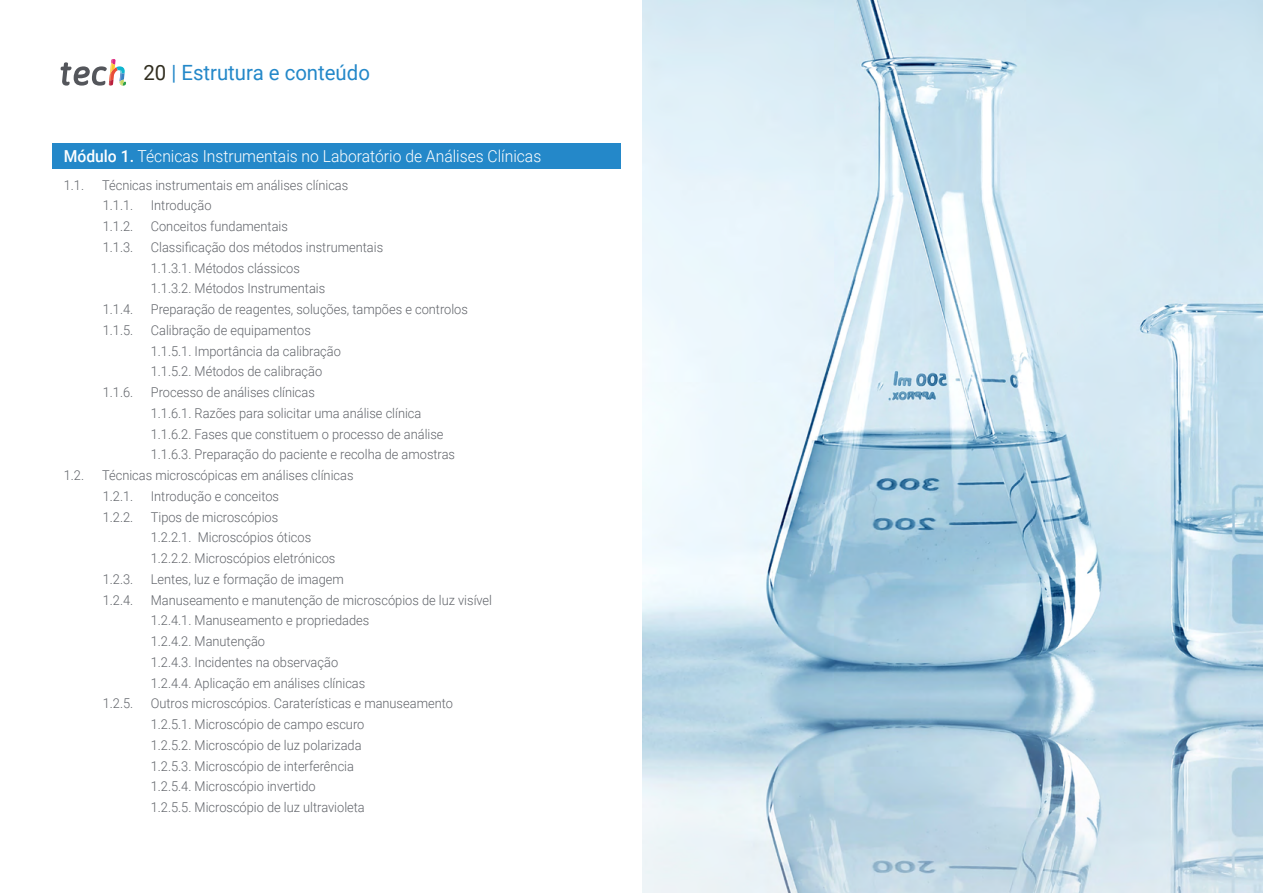
<style>
.page{position:relative;width:1263px;height:893px;background:#fff}
.page>*{position:absolute;margin:0;border:0;box-sizing:border-box;transform-origin:0 0}
.t1{font:21px "Roboto";color:#2488c9}
.t2{font:300 16.5px "Roboto";color:#fff;scale:.95 1}
.t3{font:300 13.5px/20.7px "Roboto";color:#61646a;scale:.95 1}
.s1{color:#312e20}
.s2{font-weight:500}
</style>
<div class="page">
<div style="left:53px;top:144px;width:568px;height:25px;background:#2488c9"></div>
<img style="left:642px;top:0;width:621px;height:893px">
<svg style="left:61px;top:59px;width:65px;height:27px"></svg>
<h1 class="t1" style="left:144px;top:57px;width:228px"><span class="s1">20</span> | Estrutura e conteúdo</h1>
<p class="t2" style="left:64px;top:145px;width:504px"><span class="s2">Módulo 1.</span> Técnicas Instrumentais no Laboratório de Análises Clínicas</p>
<p class="t3" style="left:64px;top:174px;width:23px">1.1.</p>
<p class="t3" style="left:102px;top:174px;width:261px">Técnicas instrumentais em análises clínicas<br>1.1.1.</p>
<p class="t3" style="left:151px;top:195px;width:65px">Introdução</p>
<p class="t3" style="left:103px;top:215px;width:34px">1.1.2.</p>
<p class="t3" style="left:151px;top:215px;width:146px">Conceitos fundamentais</p>
<p class="t3" style="left:103px;top:236px;width:34px">1.1.3.</p>
<p class="t3" style="left:151px;top:236px;width:246px">Classificação dos métodos instrumentais<br>1.1.3.1. Métodos clássicos<br>1.1.3.2. Métodos Instrumentais</p>
<p class="t3" style="left:103px;top:298px;width:34px">1.1.4.</p>
<p class="t3" style="left:151px;top:298px;width:335px">Preparação de reagentes, soluções, tampões e controlos</p>
<p class="t3" style="left:103px;top:319px;width:34px">1.1.5.</p>
<p class="t3" style="left:151px;top:319px;width:202px">Calibração de equipamentos<br>1.1.5.1. Importância da calibração<br>1.1.5.2. Métodos de calibração</p>
<p class="t3" style="left:103px;top:381px;width:34px">1.1.6.</p>
<p class="t3" style="left:151px;top:381px;width:322px">Processo de análises clínicas<br>1.1.6.1. Razões para solicitar uma análise clínica 1.1.6.2. Fases que constituem o processo de análise 1.1.6.3. Preparação do paciente e recolha de amostras</p>
<p class="t3" style="left:64px;top:464px;width:23px">1.2.</p>
<p class="t3" style="left:102px;top:464px;width:266px">Técnicas microscópicas em análises clínicas<br>1.2.1.</p>
<p class="t3" style="left:151px;top:485px;width:136px">Introdução e conceitos</p>
<p class="t3" style="left:103px;top:506px;width:34px">1.2.2.</p>
<p class="t3" style="left:151px;top:506px;width:196px">Tipos de microscópios<br>1.2.2.1. Microscópios óticos<br>1.2.2.2. Microscópios eletrónicos</p>
<p class="t3" style="left:103px;top:568px;width:34px">1.2.3.</p>
<p class="t3" style="left:151px;top:568px;width:205px">Lentes, luz e formação de imagem</p>
<p class="t3" style="left:103px;top:589px;width:34px">1.2.4.</p>
<p class="t3" style="left:151px;top:589px;width:361px">Manuseamento e manutenção de microscópios de luz visível 1.2.4.1. Manuseamento e propriedades<br>1.2.4.2. Manutenção<br>1.2.4.3. Incidentes na observação<br>1.2.4.4. Aplicação em análises clínicas</p>
<p class="t3" style="left:103px;top:693px;width:34px">1.2.5.</p>
<p class="t3" style="left:151px;top:693px;width:319px">Outros microscópios. Caraterísticas e manuseamento 1.2.5.1. Microscópio de campo escuro<br>1.2.5.2. Microscópio de luz polarizada<br>1.2.5.3. Microscópio de interferência<br>1.2.5.4. Microscópio invertido<br>1.2.5.5. Microscópio de luz ultravioleta</p>
</div>
